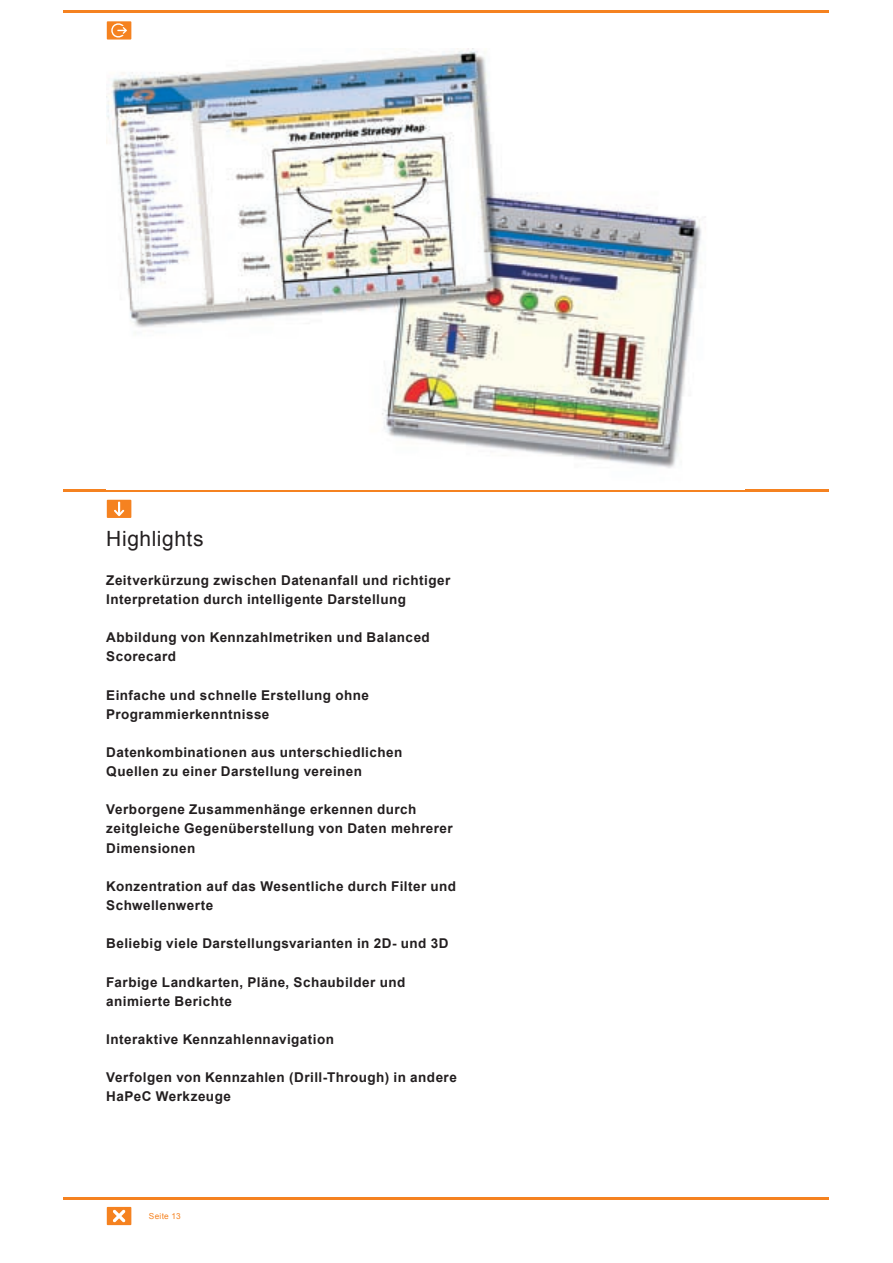
<style>
.page{position:relative;width:893px;height:1263px;background:#fff}
.page>*{position:absolute;margin:0;border:0;box-sizing:border-box;transform-origin:0 0}
.t1{font:21px "Arial";letter-spacing:.025em;color:#231f20}
.t2{font:700 13.5px/19.2px "Arial";letter-spacing:.03em;color:#231f20}
.t3{font:8.25px "Arial";letter-spacing:.04em;color:#f58220}
</style>
<div class="page">
<hr style="left:64px;top:489px;width:765px;height:2px;background:#f58220">
<div style="left:107px;top:21px;width:24px;height:19px;background:#f58220"></div>
<svg style="left:111px;top:23px;width:16px;height:15px"></svg>
<hr style="left:64px;top:1197px;width:765px;height:2px;background:#f58220">
<div style="left:107px;top:1207px;width:24px;height:18px;background:#f58220"></div>
<svg style="left:113px;top:1210px;width:12px;height:12px"></svg>
<hr style="left:64px;top:11px;width:765px;height:2px;background:#f58220">
<div style="left:107px;top:500px;width:24px;height:18px;background:#f58220"></div>
<svg style="left:114px;top:501px;width:10px;height:15px"></svg>
<img style="left:106px;top:49px;width:599px;height:419px">
<h1 class="t1" style="left:106px;top:525px;width:99px">Highlights</h1>
<p class="t2" style="left:106px;top:571px;width:345px">Zeitverkürzung zwischen Datenanfall und richtiger<br>Interpretation durch intelligente Darstellung</p>
<p class="t2" style="left:106px;top:628px;width:325px">Abbildung von Kennzahlmetriken und Balanced<br>Scorecard</p>
<p class="t2" style="left:106px;top:686px;width:264px">Einfache und schnelle Erstellung ohne<br>Programmierkenntnisse</p>
<p class="t2" style="left:106px;top:743px;width:298px">Datenkombinationen aus unterschiedlichen<br>Quellen zu einer Darstellung vereinen</p>
<p class="t2" style="left:106px;top:800px;width:348px">Verborgene Zusammenhänge erkennen durch zeitgleiche Gegenüberstellung von Daten mehrerer<br>Dimensionen</p>
<p class="t2" style="left:106px;top:877px;width:351px">Konzentration auf das Wesentliche durch Filter und<br>Schwellenwerte</p>
<p class="t2" style="left:106px;top:934px;width:344px">Beliebig viele Darstellungsvarianten in 2D- und 3D</p>
<p class="t2" style="left:106px;top:973px;width:300px">Farbige Landkarten, Pläne, Schaubilder und animierte Berichte</p>
<p class="t2" style="left:106px;top:1030px;width:229px">Interaktive Kennzahlennavigation</p>
<p class="t2" style="left:106px;top:1068px;width:352px">Verfolgen von Kennzahlen (Drill-Through) in andere<br>HaPeC Werkzeuge</p>
<p class="t3" style="left:149px;top:1211px;width:33px">Seite 13</p>
</div>
